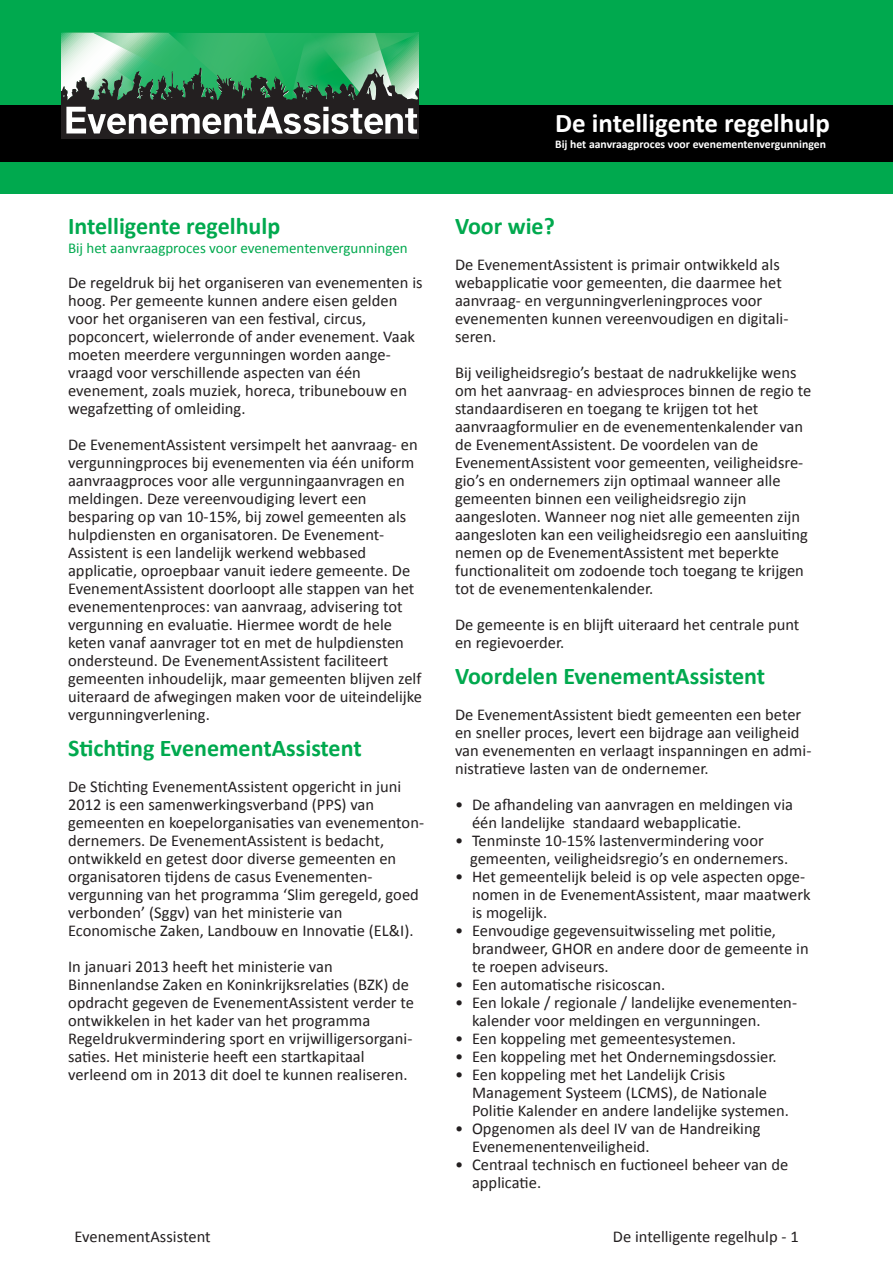
<style>
.page{position:relative;width:893px;height:1263px;background:#fff}
.page>*{position:absolute;margin:0;border:0;box-sizing:border-box;transform-origin:0 0}
.t1{font:700 27px "Calibri";color:#fff}
.t2{font:700 24px "Calibri";color:#00a94e}
.t3{font:16.5px/18px "Calibri";color:#231f20}
.t4{font:15px "Calibri";color:#00a94e}
.t5{font:700 11.7px "Calibri";color:#fff}
</style>
<div class="page">
<div style="left:0;top:0;width:893px;height:193px;background:#00a94e"></div>
<div style="left:0;top:105px;width:893px;height:57px;background:#000"></div>
<svg style="left:62px;top:33px;width:357px;height:106px;background:#578b6d"></svg>
<h2 class="t2" style="left:68px;top:211px;width:214px">Intelligente regelhulp</h2>
<p class="t4" style="left:68px;top:239px;width:341px">Bij het aanvraagproces voor evenementenvergunningen</p>
<p class="t3" style="left:68px;top:274px;width:356px">De regeldruk bij het organiseren van evenementen is hoog. Per gemeente kunnen andere eisen gelden voor het organiseren van een festival, circus, popconcert, wielerronde of ander evenement. Vaak moeten meerdere vergunningen worden aange&shy;vraagd voor verschillende aspecten van één evenement, zoals muziek, horeca, tribunebouw en wegafzetting of omleiding.</p>
<p class="t3" style="left:68px;top:436px;width:356px">De EvenementAssistent versimpelt het aanvraag- en vergunningproces bij evenementen via één uniform aanvraagproces voor alle vergunningaanvragen en meldingen. Deze vereenvoudiging levert een besparing op van 10-15%, bij zowel gemeenten als hulpdiensten en organisatoren. De Evenement-Assistent is een landelijk werkend webbased applicatie, oproepbaar vanuit iedere gemeente. De EvenementAssistent doorloopt alle stappen van het evenementenproces: van aanvraag, advisering tot vergunning en evaluatie. Hiermee wordt de hele keten vanaf aanvrager tot en met de hulpdiensten ondersteund. De EvenementAssistent faciliteert gemeenten inhoudelijk, maar gemeenten blijven zelf uiteraard de afwegingen maken voor de uiteindelijke vergunningverlening.</p>
<h2 class="t2" style="left:68px;top:733px;width:295px">Stichting EvenementAssistent</h2>
<p class="t3" style="left:68px;top:778px;width:358px">De Stichting EvenementAssistent opgericht in juni 2012 is een samenwerkingsverband (PPS) van gemeenten en koepelorganisaties van evenementon&shy;dernemers. De EvenementAssistent is bedacht, ontwikkeld en getest door diverse gemeenten en organisatoren tijdens de casus Evenementen&shy;vergunning van het programma ‘Slim geregeld, goed verbonden’ (Sggv) van het ministerie van Economische Zaken, Landbouw en Innovatie (EL&amp;I).</p>
<p class="t3" style="left:68px;top:958px;width:348px">In januari 2013 heeft het ministerie van Binnenlandse Zaken en Koninkrijksrelaties (BZK) de opdracht gegeven de EvenementAssistent verder te ontwikkelen in het kader van het programma Regeldrukvermindering sport en vrijwilligersorgani&shy;saties. Het ministerie heeft een startkapitaal verleend om in 2013 dit doel te kunnen realiseren.</p>
<h1 class="t1" style="left:555px;top:105px;width:276px">De intelligente regelhulp</h1>
<p class="t5" style="left:555px;top:136px;width:272px">Bij het aanvraagproces voor evenementenvergunningen</p>
<h2 class="t2" style="left:455px;top:211px;width:101px">Voor wie?</h2>
<p class="t3" style="left:455px;top:256px;width:335px">De EvenementAssistent is primair ontwikkeld als webapplicatie voor gemeenten, die daarmee het aanvraag- en vergunningverleningproces voor evenementen kunnen vereenvoudigen en digitali&shy;seren.</p>
<p class="t3" style="left:455px;top:364px;width:358px">Bij veiligheidsregio’s bestaat de nadrukkelijke wens om het aanvraag- en adviesproces binnen de regio te standaardiseren en toegang te krijgen tot het aanvraagformulier en de evenementenkalender van de EvenementAssistent. De voordelen van de EvenementAssistent voor gemeenten, veiligheidsre&shy;gio’s en ondernemers zijn optimaal wanneer alle gemeenten binnen een veiligheidsregio zijn aangesloten. Wanneer nog niet alle gemeenten zijn aangesloten kan een veiligheidsregio een aansluiting nemen op de EvenementAssistent met beperkte functionaliteit om zodoende toch toegang te krijgen tot de evenementenkalender.</p>
<p class="t3" style="left:455px;top:616px;width:346px">De gemeente is en blijft uiteraard het centrale punt en regievoerder.</p>
<h2 class="t2" style="left:455px;top:661px;width:312px">Voordelen EvenementAssistent</h2>
<p class="t3" style="left:455px;top:706px;width:358px">De EvenementAssistent biedt gemeenten een beter en sneller proces, levert een bijdrage aan veiligheid van evenementen en verlaagt inspanningen en admi&shy;nistratieve lasten van de ondernemer.</p>
<p class="t3" style="left:472px;top:796px;width:323px;text-indent:-17px">• De afhandeling van aanvragen en meldingen via één landelijke standaard webapplicatie.</p>
<p class="t3" style="left:470px;top:832px;width:320px;text-indent:-15px">• Tenminste 10-15% lastenvermindering voor gemeenten, veiligheidsregio’s en ondernemers.</p>
<p class="t3" style="left:472px;top:868px;width:340px;text-indent:-17px">• Het gemeentelijk beleid is op vele aspecten opge&shy;nomen in de EvenementAssistent, maar maatwerk is mogelijk.</p>
<p class="t3" style="left:472px;top:922px;width:338px;text-indent:-17px">• Eenvoudige gegevensuitwisseling met politie, brandweer, GHOR en andere door de gemeente in te roepen adviseurs.</p>
<p class="t3" style="left:455px;top:976px;width:212px">• Een automatische risicoscan.</p>
<p class="t3" style="left:472px;top:994px;width:327px;text-indent:-17px">• Een lokale / regionale / landelijke evenementen&shy;kalender voor meldingen en vergunningen.</p>
<p class="t3" style="left:455px;top:1030px;width:283px">• Een koppeling met gemeentesystemen.</p>
<p class="t3" style="left:455px;top:1048px;width:323px">• Een koppeling met het Ondernemingsdossier.</p>
<p class="t3" style="left:472px;top:1066px;width:318px;text-indent:-17px">• Een koppeling met het Landelijk Crisis<br>Management Systeem (LCMS), de Nationale<br>Politie Kalender en andere landelijke systemen.</p>
<p class="t3" style="left:472px;top:1120px;width:290px;text-indent:-17px">• Opgenomen als deel IV van de Handreiking<br>Evenemenentenveiligheid.</p>
<p class="t3" style="left:472px;top:1156px;width:318px;text-indent:-17px">• Centraal technisch en fuctioneel beheer van de applicatie.</p>
<p class="t3" style="left:75px;top:1228px;width:138px">EvenementAssistent</p>
<p class="t3" style="left:613px;top:1228px;width:187px">De intelligente regelhulp - 1</p>
</div>
